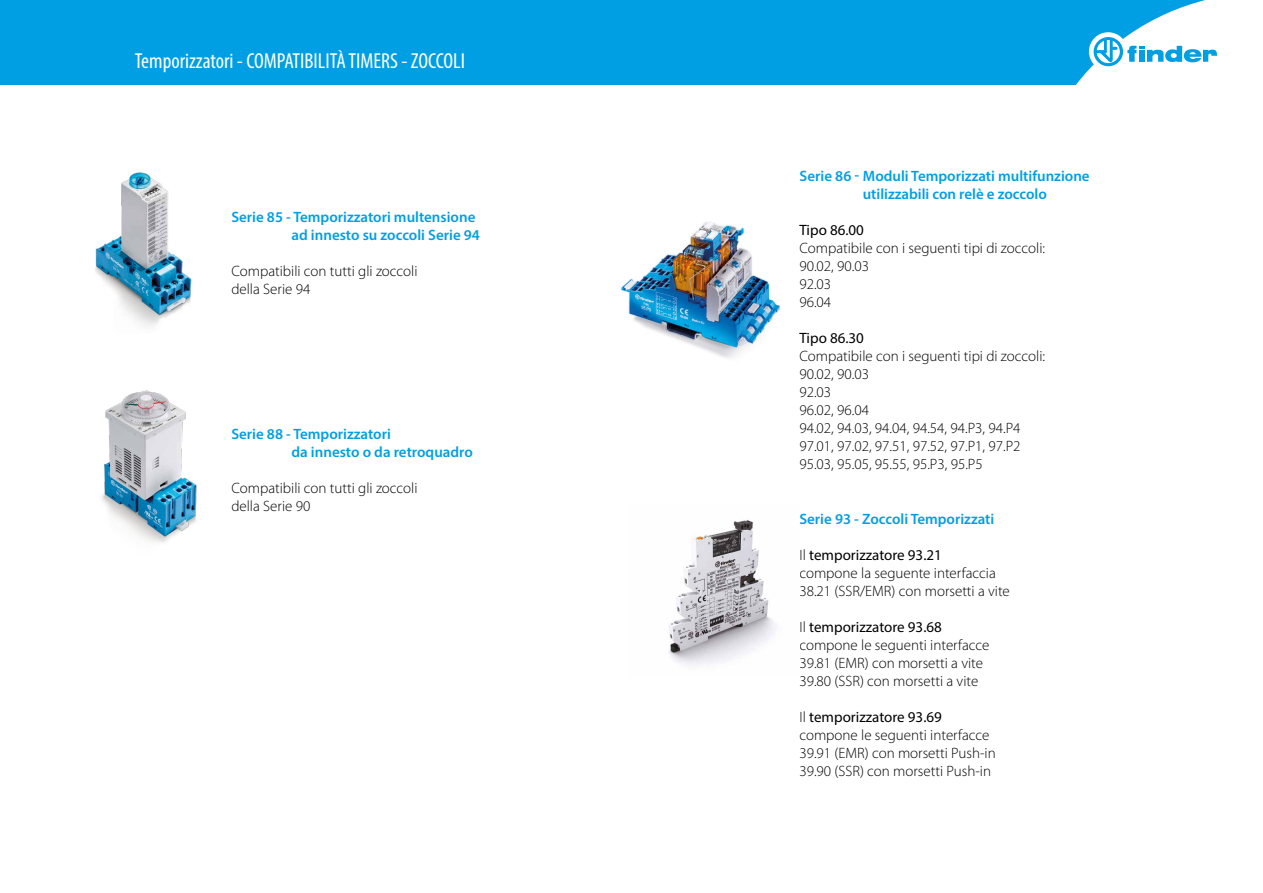
<style>
.page{position:relative;width:1263px;height:893px;background:#fff}
.page>*{position:absolute;margin:0;border:0;box-sizing:border-box;transform-origin:0 0}
.t1{font:condensed 21.75px "Myriad Pro";color:#fff}
.t2{font:300 15px/18px "Myriad Pro";color:#000}
.t3{font:600 15px/18px "Myriad Pro";color:#009fe3}
.t4{font:15px "Myriad Pro";color:#000}
.s1{font-weight:400}
</style>
<div class="page">
<div style="left:0;top:0;width:1205px;height:85px;background:#009fe3"></div>
<div style="left:1089px;top:32px;width:38px;height:39px;background:#fff;border-radius:50%"></div>
<svg style="left:1093px;top:37px;width:124px;height:29px"></svg>
<img style="left:95px;top:172px;width:97px;height:154px">
<img style="left:101px;top:390px;width:96px;height:153px">
<img style="left:621px;top:221px;width:159px;height:137px">
<img style="left:669px;top:520px;width:107px;height:146px">
<h1 class="t1" style="left:135px;top:48px;width:332px">Temporizzatori - COMPATIBILITÀ TIMERS - ZOCCOLI</h1>
<p class="t3" style="left:231px;top:208px;width:250px;text-align:right">Serie 85 - Temporizzatori multensione ad innesto su zoccoli Serie 94</p>
<p class="t2" style="left:231px;top:262px;width:188px">Compatibili con tutti gli zoccoli della Serie 94</p>
<p class="t3" style="left:292px;top:425px;width:183px;text-indent:-60px">Serie 88 - Temporizzatori<br>da innesto o da retroquadro</p>
<p class="t2" style="left:231px;top:479px;width:188px">Compatibili con tutti gli zoccoli della Serie 90</p>
<p class="t3" style="left:863px;top:167px;width:228px;text-indent:-63px">Serie 86 - Moduli Temporizzati multifunzione utilizzabili con relè e zoccolo</p>
<p class="t4" style="left:799px;top:221px;width:66px">Tipo 86.00</p>
<p class="t2" style="left:799px;top:239px;width:247px">Compatibile con i seguenti tipi di zoccoli:<br>90.02, 90.03<br>92.03<br>96.04</p>
<p class="t4" style="left:799px;top:329px;width:66px">Tipo 86.30</p>
<p class="t2" style="left:799px;top:347px;width:247px">Compatibile con i seguenti tipi di zoccoli:<br>90.02, 90.03<br>92.03<br>96.02, 96.04<br>94.02, 94.03, 94.04, 94.54, 94.P3, 94.P4<br>97.01, 97.02, 97.51, 97.52, 97.P1, 97.P2<br>95.03, 95.05, 95.55, 95.P3, 95.P5</p>
<p class="t3" style="left:799px;top:510px;width:197px">Serie 93 - Zoccoli Temporizzati</p>
<p class="t2" style="left:799px;top:546px;width:212px">Il <span class="s1">temporizzatore 93.21<br></span>compone la seguente interfaccia<br>38.21 (SSR/EMR) con morsetti a vite</p>
<p class="t2" style="left:799px;top:618px;width:192px">Il <span class="s1">temporizzatore 93.68 </span>compone le seguenti interfacce<br>39.81 (EMR) con morsetti a vite<br>39.80 (SSR) con morsetti a vite</p>
<p class="t2" style="left:799px;top:708px;width:198px">Il <span class="s1">temporizzatore 93.69 </span>compone le seguenti interfacce<br>39.91 (EMR) con morsetti Push-in<br>39.90 (SSR) con morsetti Push-in</p>
</div>
